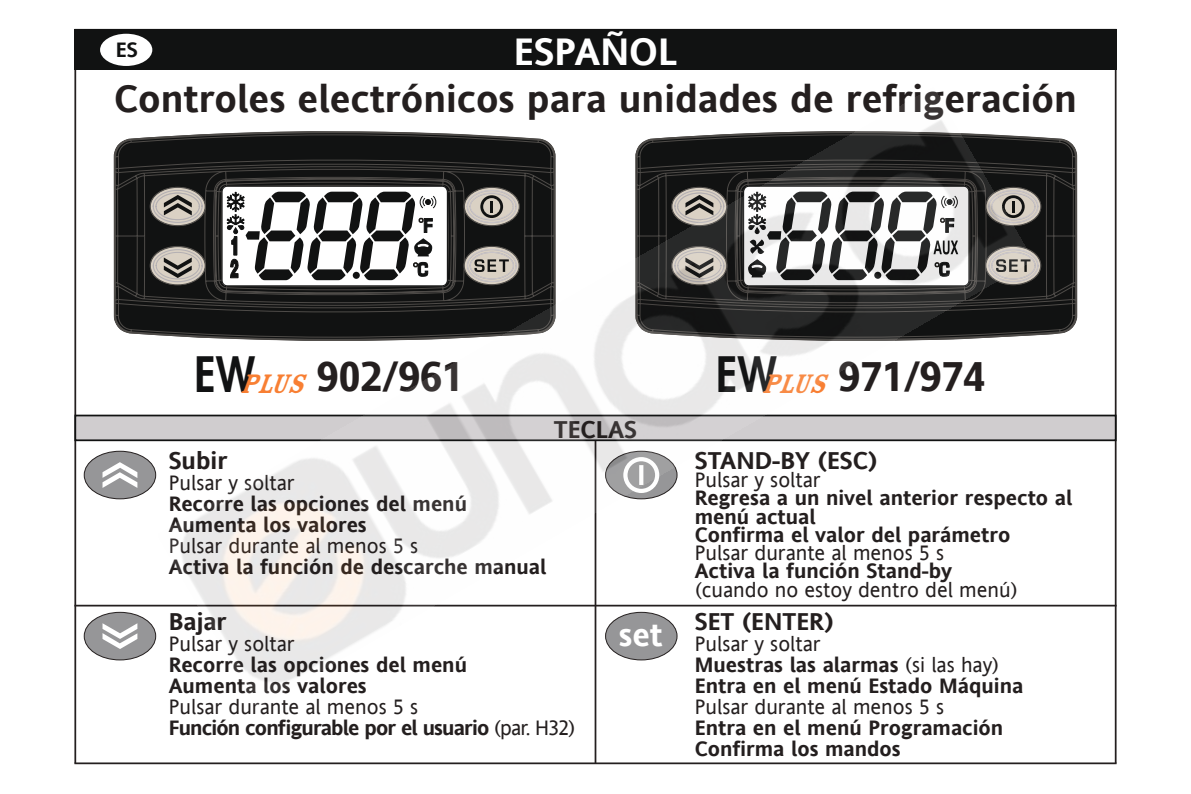
<style>
.page{position:relative;width:1191px;height:794px;background:#fff}
.page>*{position:absolute;margin:0;border:0;box-sizing:border-box;transform-origin:0 0}
.t1{font:700 42px "Invensys Andale";color:#241f1f}
.t2{font:700 38.5px "Invensys Andale";color:#241f1f}
.t3{font:700 38.5px "Invensys Andale";color:#fff}
.t4{font:700 32.55px "Invensys Andale";color:#fff}
.t5{font:700 24.5px "Invensys Andale";color:#241f1f}
.t6{font:700 21px/21px "Invensys Andale";color:#241f1f}
.t7{font:21px/21px "Invensys Andale";color:#241f1f}
.t8{font:700 21px "Invensys Andale";color:#111212}
.s1{font-size:52.15px;color:#111213}
.s2{font-family:"Rosewood Std Fill";font-weight:400;font-style:italic;font-size:29.4px;color:#f87f33}
.s3{font-weight:700}
.s4{font-weight:400}
</style>
<div class="page">
<svg style="left:114px;top:136px;width:44px;height:200px;background:#363636"></svg>
<svg style="left:114px;top:139px;width:44px;height:149px;background:#1d1e1d"></svg>
<svg style="left:153px;top:190px;width:5px;height:33px"></svg>
<svg style="left:151px;top:247px;width:7px;height:37px"></svg>
<svg style="left:1032px;top:136px;width:45px;height:200px;background:#242424"></svg>
<svg style="left:1032px;top:190px;width:6px;height:33px"></svg>
<svg style="left:1032px;top:249px;width:6px;height:33px"></svg>
<div style="left:84px;top:451px;width:72px;height:48px;background:#969698;border-radius:50%"></div>
<div style="left:84px;top:451px;width:72px;height:48px;border:1px solid #241f1f;border-radius:50%"></div>
<svg style="left:102px;top:462px;width:35px;height:26px"></svg>
<div style="left:84px;top:612px;width:72px;height:48px;background:#969698;border-radius:50%"></div>
<div style="left:84px;top:612px;width:72px;height:48px;border:1px solid #241f1f;border-radius:50%"></div>
<svg style="left:102px;top:623px;width:35px;height:26px"></svg>
<hr style="left:74px;top:605px;width:1042px;height:1px;background:#241f1f">
<hr style="left:594px;top:426px;width:2px;height:337px;background:#241f1f">
<div style="left:75px;top:415px;width:1040px;height:25px;background:#d0cdcf"></div>
<div style="left:74px;top:414px;width:1042px;height:27px;border:2px solid #111212"></div>
<div style="left:74px;top:30px;width:1042px;height:40px;background:#111212"></div>
<div style="left:100px;top:34px;width:52px;height:32px;background:#fff;border-radius:50%"></div>
<img style="left:158px;top:120px;width:874px;height:587px">
<p class="t8" style="left:116px;top:35px;width:24px">ES</p>
<h2 class="t3" style="left:514px;top:25px;width:165px">ESPAÑOL</h2>
<h2 class="t2" style="left:114px;top:72px;width:964px">Controles electrónicos para unidades de refrigeración</h2>
<h1 class="t1" style="left:194px;top:348px;width:271px"><span class="s1">EW</span><span class="s2">PLUS</span>902/961</h1>
<h1 class="t1" style="left:715px;top:348px;width:271px"><span class="s1">EW</span><span class="s2">PLUS</span>971/974</h1>
<p class="t5" style="left:554px;top:412px;width:85px">TECLAS</p>
<p class="t5" style="left:169px;top:443px;width:60px">Subir</p>
<p class="t7" style="left:169px;top:472px;width:127px">Pulsar y soltar</p>
<p class="t6" style="left:169px;top:493px;width:300px">Recorre las opciones del menú<br>Aumenta los valores</p>
<p class="t7" style="left:169px;top:535px;width:251px">Pulsar durante al menos 5 s</p>
<p class="t6" style="left:169px;top:556px;width:379px">Activa la función de descarche manual</p>
<p class="t5" style="left:169px;top:604px;width:59px">Bajar</p>
<p class="t7" style="left:169px;top:633px;width:127px">Pulsar y soltar</p>
<p class="t6" style="left:169px;top:654px;width:300px">Recorre las opciones del menú<br>Aumenta los valores</p>
<p class="t7" style="left:169px;top:696px;width:408px">Pulsar durante al menos 5 s<br><span class="s3">Función configurable por el usuario</span> (par. H32)</p>
<h3 class="t4" style="left:618px;top:612px;width:45px">set</h3>
<p class="t5" style="left:694px;top:443px;width:184px">STAND-BY (ESC)</p>
<p class="t7" style="left:694px;top:469px;width:127px">Pulsar y soltar</p>
<p class="t6" style="left:694px;top:489px;width:379px;line-height:18.2px">Regresa a un nivel anterior respecto al menú actual<br>Confirma el valor del parámetro</p>
<p class="t7" style="left:694px;top:542px;width:251px">Pulsar durante al menos 5 s</p>
<p class="t6" style="left:694px;top:560px;width:259px">Activa la función Stand-by</p>
<p class="t7" style="left:694px;top:578px;width:324px">(cuando no estoy dentro del menú)</p>
<p class="t5" style="left:694px;top:604px;width:140px">SET (ENTER)</p>
<p class="t6" style="left:694px;top:633px;width:330px"><span class="s4">Pulsar y soltar<br></span>Muestras las alarmas <span class="s4">(si las hay)<br></span>Entra en el menú Estado Máquina</p>
<p class="t7" style="left:694px;top:696px;width:251px">Pulsar durante al menos 5 s</p>
<p class="t6" style="left:694px;top:717px;width:310px">Entra en el menú Programación<br>Confirma los mandos</p>
</div>
